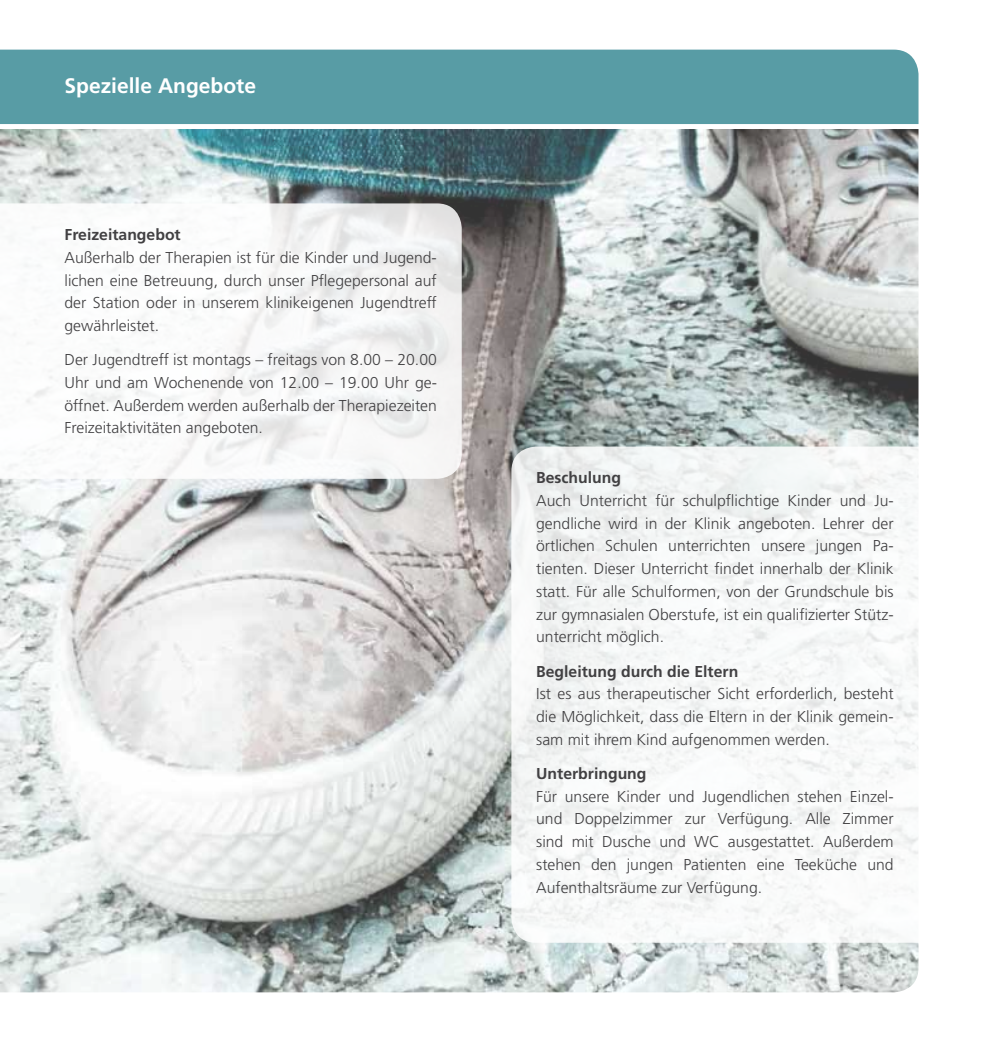
<style>
.page{position:relative;width:993px;height:1042px;background:#fff}
.page>*{position:absolute;margin:0;border:0;box-sizing:border-box;transform-origin:0 0}
.t1{font:700 21px "Frutiger LT";color:#fff}
.t2{font:300 15.75px/22.8px "Frutiger LT";color:#414042;text-align:justify}
.t3{font:700 15.75px "Frutiger LT";color:#414042}
</style>
<div class="page">
<img style="left:0;top:129px;width:918px;height:863px">
<div style="left:0;top:50px;width:918px;height:74px;background:#589ca5"></div>
<svg style="left:0;top:203px;width:461px;height:276px"></svg>
<svg style="left:511px;top:446px;width:408px;height:497px"></svg>
<h1 class="t1" style="left:64px;top:73px;width:193px">Spezielle Angebote</h1>
<p class="t3" style="left:64px;top:225px;width:118px">Freizeitangebot</p>
<p class="t2" style="left:64px;top:246px;width:374px">Außerhalb der Therapien ist für die Kinder und Jugend&shy;lichen eine Betreuung, durch unser Pflegepersonal auf der Station oder in unserem klinikeigenen Jugendtreff gewährleistet.</p>
<p class="t2" style="left:64px;top:349px;width:374px">Der Jugendtreff ist montags – freitags von 8.00 – 20.00<br>Uhr und am Wochenende von 12.00 – 19.00 Uhr ge&shy;öffnet. Außerdem werden außerhalb der Therapiezeiten Freizeitaktivitäten angeboten.</p>
<p class="t3" style="left:536px;top:468px;width:86px">Beschulung</p>
<p class="t2" style="left:536px;top:489px;width:359px">Auch Unterricht für schulpflichtige Kinder und Ju&shy;gendliche wird in der Klinik angeboten. Lehrer der örtlichen Schulen unterrichten unsere jungen Pa&shy;tienten. Dieser Unterricht findet innerhalb der Klinik statt. Für alle Schulformen, von der Grundschule bis zur gymnasialen Oberstufe, ist ein qualifizierter Stütz&shy;unterricht möglich.</p>
<p class="t3" style="left:536px;top:662px;width:204px">Begleitung durch die Eltern</p>
<p class="t2" style="left:536px;top:683px;width:359px">Ist es aus therapeutischer Sicht erforderlich, besteht die Möglichkeit, dass die Eltern in der Klinik gemein&shy;sam mit ihrem Kind aufgenommen werden.</p>
<p class="t3" style="left:536px;top:764px;width:112px">Unterbringung</p>
<p class="t2" style="left:536px;top:785px;width:359px">Für unsere Kinder und Jugendlichen stehen Einzel&shy;und Doppelzimmer zur Verfügung. Alle Zimmer sind mit Dusche und WC ausgestattet. Außerdem stehen den jungen Patienten eine Teeküche und Aufenthaltsräume zur Verfügung.</p>
</div>
